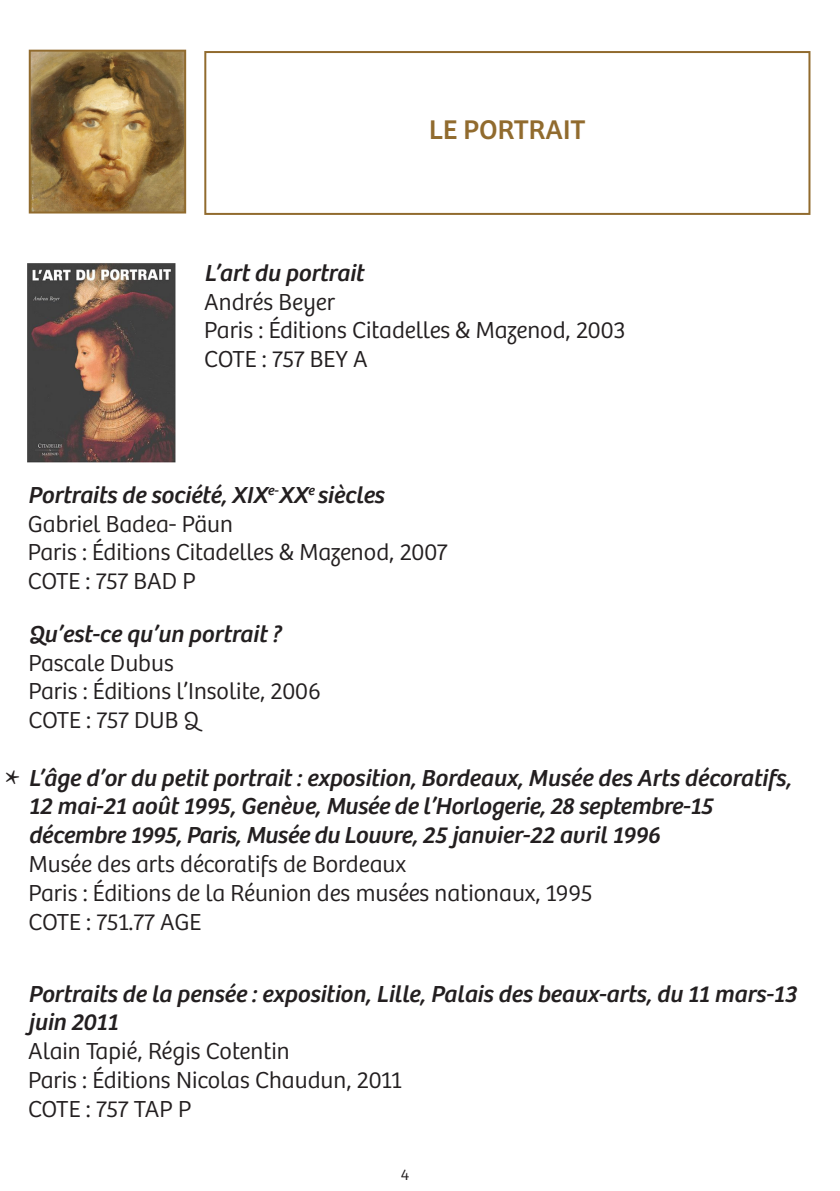
<style>
.page{position:relative;width:840px;height:1191px;background:#fff}
.page>*{position:absolute;margin:0;border:0;box-sizing:border-box;transform-origin:0 0}
.t1{font:40px "Minion Pro";color:#231f20}
.t2{font:28px "Bree";color:#916b2e}
.t3{font:italic 24px/28.8px "Bree";color:#231f20}
.t4{font:300 24px "Bree";color:#231f20}
.t5{font:300 24px "Bree";letter-spacing:-.02em;color:#231f20}
.t6{font:300 16px "Bree";color:#231f20}
.s1{font-family:"Myriad Pro";font-weight:400}
</style>
<div class="page">
<img style="left:32px;top:53px;width:151px;height:157px">
<div style="left:29px;top:50px;width:157px;height:163px;border:2px solid #916b2e"></div>
<div style="left:204px;top:51px;width:606px;height:164px;border:2px solid #916b2e"></div>
<img style="left:28px;top:263px;width:148px;height:199px">
<p class="t2" style="left:429px;top:113px;width:158px">LE PORTRAIT</p>
<p class="t3" style="left:204px;top:259px;width:161px">L’art du portrait</p>
<p class="t4" style="left:204px;top:288px;width:132px">Andrés Beyer</p>
<p class="t4" style="left:204px;top:317px;width:422px">Paris : Éditions Citadelles <span class="s1">&amp;</span> Mazenod, 2003</p>
<p class="t5" style="left:204px;top:345px;width:165px">COTE : 757 BEY A</p>
<p class="t3" style="left:28px;top:481px;width:357px">Portraits de société, XIX<sup>e-</sup>XX<sup>e</sup> siècles</p>
<p class="t4" style="left:28px;top:510px;width:206px">Gabriel Badea- Päun</p>
<p class="t4" style="left:28px;top:538px;width:421px">Paris : Éditions Citadelles <span class="s1">&amp;</span> Mazenod, 2007</p>
<p class="t5" style="left:28px;top:567px;width:169px">COTE : 757 BAD P</p>
<p class="t3" style="left:29px;top:620px;width:254px">Qu’est-ce qu’un portrait ?</p>
<p class="t4" style="left:29px;top:649px;width:146px">Pascale Dubus</p>
<p class="t4" style="left:29px;top:678px;width:294px">Paris : Éditions l’Insolite, 2006</p>
<p class="t5" style="left:29px;top:706px;width:172px">COTE : 757 DUB Q</p>
<p class="t1" style="left:5px;top:758px;width:18px">*</p>
<p class="t3" style="left:29px;top:763px;width:763px">L’âge d’or du petit portrait : exposition, Bordeaux, Musée des Arts décoratifs,<br>12 mai-21 août 1995, Genève, Musée de l’Horlogerie, 28 septembre-15 décembre 1995, Paris, Musée du Louvre, 25 janvier-22 avril 1996</p>
<p class="t4" style="left:29px;top:850px;width:379px">Musée des arts décoratifs de Bordeaux</p>
<p class="t4" style="left:29px;top:879px;width:565px">Paris : Éditions de la Réunion des musées nationaux, 1995</p>
<p class="t4" style="left:29px;top:908px;width:174px">COTE : 751.77 AGE</p>
<p class="t3" style="left:28px;top:979px;width:769px">Portraits de la pensée : exposition, Lille, Palais des beaux-arts, du 11 mars-13 juin 2011</p>
<p class="t4" style="left:28px;top:1037px;width:263px">Alain Tapié, Régis Cotentin</p>
<p class="t4" style="left:28px;top:1066px;width:375px">Paris : Éditions Nicolas Chaudun, 2011</p>
<p class="t5" style="left:28px;top:1095px;width:165px">COTE : 757 TAP P</p>
<p class="t6" style="left:401px;top:1165px;width:10px">4</p>
</div>
